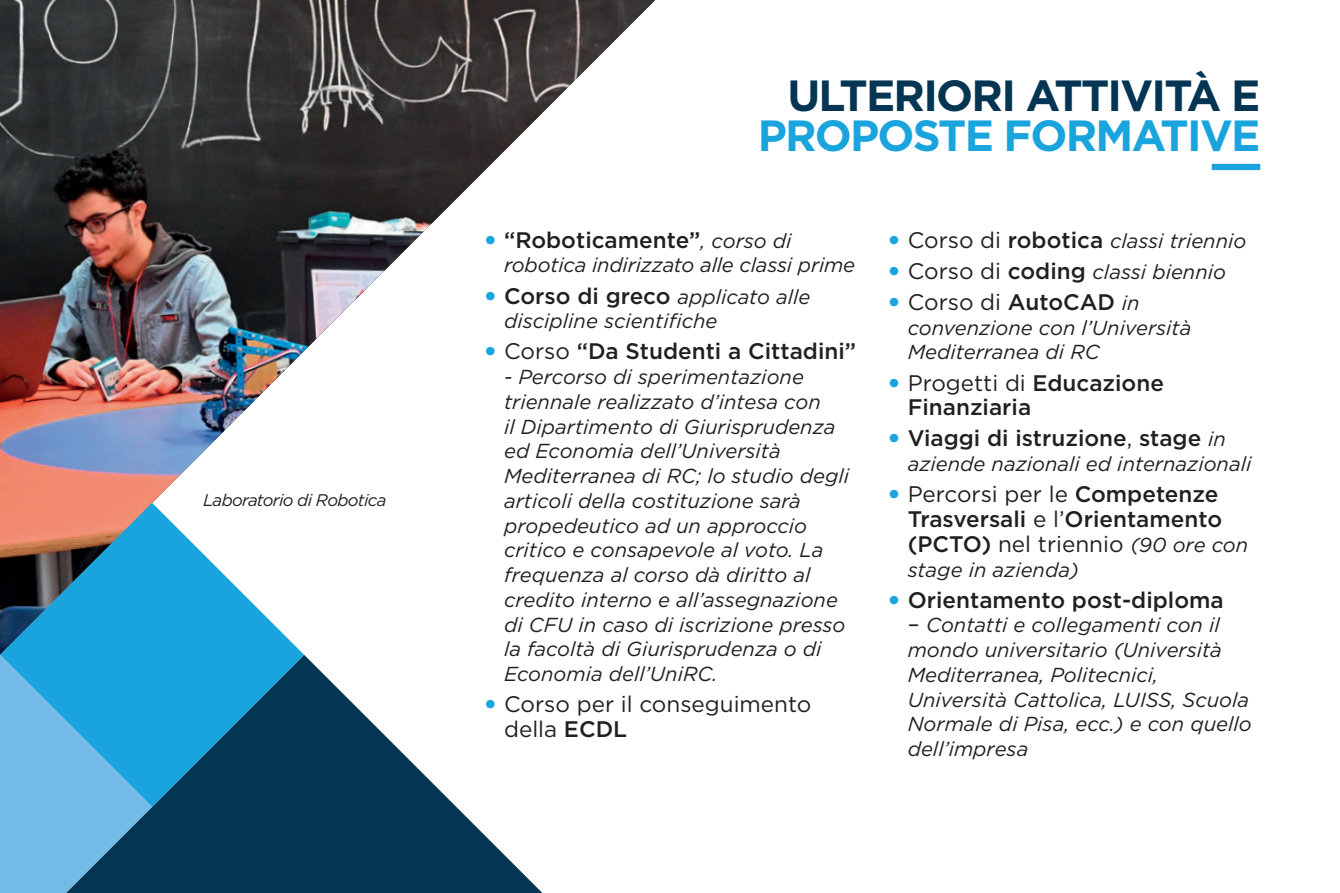
<style>
.page{position:relative;width:1340px;height:893px;background:#fff}
.page>*{position:absolute;margin:0;border:0;box-sizing:border-box;transform-origin:0 0}
.t1{font:700 43.65px "Gotham";letter-spacing:-.04em;color:#043553}
.t2{font:700 43.65px "Gotham";letter-spacing:-.04em;color:#1aa4de}
.t3{font:500 22.5px/24.8px "Gotham";color:#231f20}
.t4{font:22.5px/24.8px "Gotham";color:#231f20}
.t5{font:italic 20.25px/24.8px "Gotham";color:#231f20}
.t6{font:italic 16.88px "Gotham";letter-spacing:-.04em;color:#231f20}
.s1{font-weight:900;color:#1aa4de}
.s2{font-weight:400;font-style:italic;font-size:20.25px}
.s3{font-weight:900;font-style:normal;font-size:22.5px;color:#1aa4de}
.s4{font-weight:500;font-style:normal;font-size:22.5px}
.s5{font-weight:400}
.s6{font-weight:500}
.s7{font-style:normal;font-size:22.5px}
.s8{font-style:italic;font-size:20.25px}
</style>
<div class="page">
<img style="left:0;top:0;width:655px;height:655px">
<svg style="left:0;top:503px;width:304px;height:152px;fill:#1aa4de"></svg>
<svg style="left:0;top:655px;width:66px;height:238px;background:#67b7e5"></svg>
<svg style="left:66px;top:655px;width:476px;height:238px"></svg>
<div style="left:1211px;top:164px;width:49px;height:6px;background:#1aa4de"></div>
<p class="t6" style="left:203px;top:490px;width:185px">Laboratorio di Robotica</p>
<h1 class="t1" style="left:787px;top:67px;width:474px">ULTERIORI ATTIVITÀ E</h1>
<h1 class="t2" style="left:757px;top:107px;width:504px">PROPOSTE FORMATIVE</h1>
<p class="t3" style="left:485px;top:227px;width:308px"><span class="s1">•</span> “Roboticamente”<span class="s2">, corso di</span></p>
<p class="t5" style="left:504px;top:252px;width:352px">robotica indirizzato alle classi prime</p>
<p class="t5" style="left:504px;top:284px;width:308px;text-indent:-19px"><span class="s3">•</span> <span class="s4">Corso di greco</span> applicato alle discipline scientifiche</p>
<p class="t3" style="left:485px;top:339px;width:373px"><span class="s1">•</span> <span class="s5">Corso</span> “Da Studenti a Cittadini”</p>
<p class="t5" style="left:504px;top:364px;width:346px">- Percorso di sperimentazione triennale realizzato d’intesa con<br>il Dipartimento di Giurisprudenza ed Economia dell’Università<br>Mediterranea di RC; lo studio degli articoli della costituzione sarà propedeutico ad un approccio critico e consapevole al voto. La frequenza al corso dà diritto al credito interno e all’assegnazione di CFU in caso di iscrizione presso la facoltà di Giurisprudenza o di<br>Economia dell’UniRC.</p>
<p class="t4" style="left:504px;top:691px;width:309px;text-indent:-19px"><span class="s1">•</span> Corso per il conseguimento della <span class="s6">ECDL</span></p>
<p class="t5" style="left:888px;top:228px;width:359px"><span class="s3">•</span> <span class="s7">Corso di</span> <span class="s4">robotica</span> classi triennio</p>
<p class="t5" style="left:888px;top:259px;width:339px"><span class="s3">•</span> <span class="s7">Corso di</span> <span class="s4">coding</span> classi biennio</p>
<p class="t4" style="left:888px;top:289px;width:253px"><span class="s1">•</span> Corso di <span class="s6">AutoCAD</span> <span class="s8">in</span></p>
<p class="t5" style="left:907px;top:315px;width:285px">convenzione con l’Università<br>Mediterranea di RC</p>
<p class="t3" style="left:907px;top:370px;width:258px;text-indent:-19px"><span class="s1">•</span> <span class="s5">Progetti di</span> Educazione<br>Finanziaria</p>
<p class="t3" style="left:888px;top:426px;width:339px"><span class="s1">•</span> Viaggi di istruzione<span class="s5">,</span> stage <span class="s2">in</span></p>
<p class="t5" style="left:907px;top:451px;width:345px">aziende nazionali ed internazionali</p>
<p class="t3" style="left:907px;top:482px;width:342px;text-indent:-19px"><span class="s1">•</span> <span class="s5">Percorsi per le</span> Competenze<br>Trasversali <span class="s5">e l’</span>Orientamento (PCTO) <span class="s5">nel triennio</span> <span class="s2">(90 ore con</span></p>
<p class="t5" style="left:907px;top:557px;width:173px">stage in azienda)</p>
<p class="t3" style="left:888px;top:587px;width:337px"><span class="s1">•</span> Orientamento post-diploma</p>
<p class="t5" style="left:907px;top:612px;width:345px"><span class="s7">–</span> Contatti e collegamenti con il mondo universitario (Università<br>Mediterranea, Politecnici,<br>Università Cattolica, LUISS, Scuola<br>Normale di Pisa, ecc.) e con quello dell’impresa</p>
</div>
